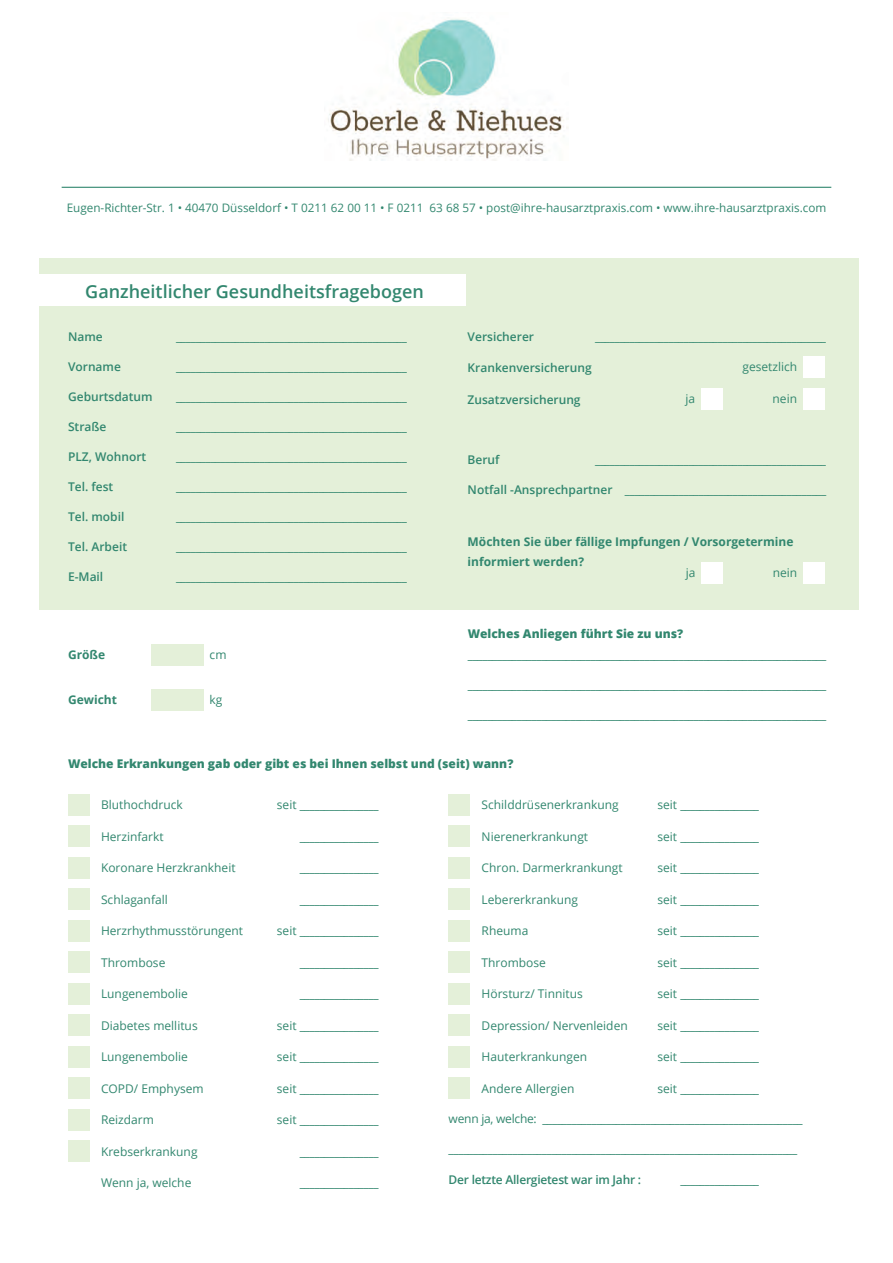
<style>
.page{position:relative;width:893px;height:1263px;background:#fff}
.page>*{position:absolute;margin:0;border:0;box-sizing:border-box;transform-origin:0 0}
.t1{font:600 18px "Open Sans";color:#32876f}
.t2{font:600 12px "Open Sans";color:#32876f}
.t3{font:12px "Open Sans";color:#32876f}
.t4{font:800 12px "Open Sans";color:#32876f}
.t5{font:700 12px/20.2px "Open Sans";color:#32876f}
.t6{font:600 12px "Open Sans";letter-spacing:-.02em;color:#32876f}
.t7{font:11.7px "Open Sans";color:#32876f}
.s1{font-weight:400}
</style>
<div class="page">
<div style="left:39px;top:258px;width:820px;height:352px;background:#e4f0d9"></div>
<div style="left:39px;top:275px;width:427px;height:31px;background:#fff"></div>
<div style="left:803px;top:357px;width:22px;height:21px;background:#fff"></div>
<div style="left:701px;top:388px;width:22px;height:21px;background:#fff"></div>
<div style="left:803px;top:388px;width:22px;height:21px;background:#fff"></div>
<div style="left:702px;top:563px;width:21px;height:21px;background:#fff"></div>
<div style="left:804px;top:563px;width:21px;height:21px;background:#fff"></div>
<div style="left:151px;top:645px;width:52px;height:21px;background:#e4f0d9"></div>
<div style="left:151px;top:689px;width:52px;height:22px;background:#e4f0d9"></div>
<div style="left:68px;top:794px;width:21px;height:21px;background:#e4f0d9"></div>
<div style="left:68px;top:825px;width:21px;height:22px;background:#e4f0d9"></div>
<div style="left:68px;top:857px;width:21px;height:21px;background:#e4f0d9"></div>
<div style="left:68px;top:888px;width:21px;height:22px;background:#e4f0d9"></div>
<div style="left:68px;top:920px;width:21px;height:21px;background:#e4f0d9"></div>
<div style="left:68px;top:951px;width:21px;height:22px;background:#e4f0d9"></div>
<div style="left:68px;top:983px;width:21px;height:21px;background:#e4f0d9"></div>
<div style="left:68px;top:1014px;width:21px;height:22px;background:#e4f0d9"></div>
<div style="left:68px;top:1046px;width:21px;height:21px;background:#e4f0d9"></div>
<div style="left:68px;top:1077px;width:21px;height:22px;background:#e4f0d9"></div>
<div style="left:68px;top:1109px;width:21px;height:21px;background:#e4f0d9"></div>
<div style="left:68px;top:1140px;width:21px;height:22px;background:#e4f0d9"></div>
<div style="left:449px;top:794px;width:21px;height:21px;background:#e4f0d9"></div>
<div style="left:449px;top:825px;width:21px;height:22px;background:#e4f0d9"></div>
<div style="left:449px;top:857px;width:21px;height:21px;background:#e4f0d9"></div>
<div style="left:449px;top:888px;width:21px;height:22px;background:#e4f0d9"></div>
<div style="left:449px;top:920px;width:21px;height:21px;background:#e4f0d9"></div>
<div style="left:449px;top:951px;width:21px;height:22px;background:#e4f0d9"></div>
<div style="left:449px;top:983px;width:21px;height:21px;background:#e4f0d9"></div>
<div style="left:449px;top:1014px;width:21px;height:22px;background:#e4f0d9"></div>
<div style="left:449px;top:1046px;width:21px;height:21px;background:#e4f0d9"></div>
<div style="left:449px;top:1077px;width:21px;height:22px;background:#e4f0d9"></div>
<hr style="left:62px;top:187px;width:769px;height:1px;background:#32876f">
<img style="left:328px;top:19px;width:240px;height:141px">
<p class="t7" style="left:67px;top:199px;width:761px">Eugen-Richter-Str. 1 • 40470 Düsseldorf • T 0211 62 00 11 • F 0211 63 68 57 • post@ihre-hausarztpraxis.com • www.ihre-hausarztpraxis.com</p>
<h1 class="t1" style="left:85px;top:279px;width:340px">Ganzheitlicher Gesundheitsfragebogen</h1>
<p class="t2" style="left:68px;top:328px;width:36px">Name</p>
<p class="t2" style="left:176px;top:328px;width:232px">_______________________________________________</p>
<p class="t2" style="left:68px;top:358px;width:54px">Vorname</p>
<p class="t2" style="left:176px;top:358px;width:232px">_______________________________________________</p>
<p class="t2" style="left:68px;top:388px;width:86px">Geburtsdatum</p>
<p class="t2" style="left:176px;top:388px;width:232px">_______________________________________________</p>
<p class="t2" style="left:68px;top:418px;width:40px">Straße</p>
<p class="t2" style="left:176px;top:418px;width:232px">_______________________________________________</p>
<p class="t2" style="left:68px;top:448px;width:80px">PLZ, Wohnort</p>
<p class="t2" style="left:176px;top:448px;width:232px">_______________________________________________</p>
<p class="t2" style="left:68px;top:478px;width:47px">Tel. fest</p>
<p class="t2" style="left:176px;top:478px;width:232px">_______________________________________________</p>
<p class="t2" style="left:68px;top:508px;width:58px">Tel. mobil</p>
<p class="t2" style="left:176px;top:508px;width:232px">_______________________________________________</p>
<p class="t2" style="left:68px;top:538px;width:61px">Tel. Arbeit</p>
<p class="t2" style="left:176px;top:538px;width:232px">_______________________________________________</p>
<p class="t2" style="left:68px;top:568px;width:37px">E-Mail</p>
<p class="t2" style="left:176px;top:568px;width:232px">_______________________________________________</p>
<p class="t5" style="left:68px;top:644px;width:39px">Größe</p>
<p class="t3" style="left:210px;top:646px;width:18px">cm</p>
<p class="t5" style="left:68px;top:689px;width:50px">Gewicht</p>
<p class="t3" style="left:210px;top:691px;width:14px">kg</p>
<p class="t2" style="left:468px;top:328px;width:68px">Versicherer</p>
<p class="t2" style="left:595px;top:328px;width:232px">_______________________________________________</p>
<p class="t2" style="left:468px;top:359px;width:126px">Krankenversicherung</p>
<p class="t3" style="left:742px;top:359px;width:56px">gesetzlich</p>
<p class="t2" style="left:468px;top:391px;width:115px">Zusatzversicherung</p>
<p class="t3" style="left:685px;top:390px;width:11px">ja</p>
<p class="t3" style="left:773px;top:390px;width:26px">nein</p>
<p class="t2" style="left:468px;top:451px;width:33px">Beruf</p>
<p class="t2" style="left:595px;top:451px;width:232px">_______________________________________________</p>
<p class="t2" style="left:468px;top:481px;width:360px">Notfall -Ansprechpartner _________________________________________</p>
<p class="t5" style="left:468px;top:531px;width:327px">Möchten Sie über fällige Impfungen / Vorsorgetermine informiert werden?</p>
<p class="t3" style="left:686px;top:565px;width:11px">ja</p>
<p class="t3" style="left:773px;top:565px;width:26px">nein</p>
<p class="t4" style="left:468px;top:625px;width:217px">Welches Anliegen führt Sie zu uns?</p>
<p class="t2" style="left:468px;top:646px;width:360px">_________________________________________________________________________</p>
<p class="t2" style="left:468px;top:676px;width:360px">_________________________________________________________________________</p>
<p class="t2" style="left:468px;top:706px;width:360px">_________________________________________________________________________</p>
<p class="t4" style="left:68px;top:754px;width:447px">Welche Erkrankungen gab oder gibt es bei Ihnen selbst und (seit) wann?</p>
<p class="t3" style="left:101px;top:797px;width:83px">Bluthochdruck</p>
<p class="t2" style="left:277px;top:797px;width:103px"><span class="s1">seit</span> ________________</p>
<p class="t3" style="left:101px;top:828px;width:64px">Herzinfarkt</p>
<p class="t2" style="left:300px;top:828px;width:80px">________________</p>
<p class="t3" style="left:101px;top:860px;width:136px">Koronare Herzkrankheit</p>
<p class="t2" style="left:300px;top:860px;width:80px">________________</p>
<p class="t3" style="left:101px;top:891px;width:68px">Schlaganfall</p>
<p class="t2" style="left:300px;top:891px;width:80px">________________</p>
<p class="t3" style="left:101px;top:923px;width:144px">Herzrhythmusstörungent</p>
<p class="t2" style="left:277px;top:923px;width:103px"><span class="s1">seit</span> ________________</p>
<p class="t3" style="left:101px;top:954px;width:66px">Thrombose</p>
<p class="t2" style="left:300px;top:954px;width:80px">________________</p>
<p class="t3" style="left:101px;top:986px;width:88px">Lungenembolie</p>
<p class="t2" style="left:300px;top:986px;width:80px">________________</p>
<p class="t3" style="left:101px;top:1017px;width:98px">Diabetes mellitus</p>
<p class="t2" style="left:277px;top:1017px;width:103px"><span class="s1">seit</span> ________________</p>
<p class="t3" style="left:101px;top:1049px;width:88px">Lungenembolie</p>
<p class="t2" style="left:277px;top:1049px;width:103px"><span class="s1">seit</span> ________________</p>
<p class="t3" style="left:101px;top:1080px;width:104px">COPD/ Emphysem</p>
<p class="t2" style="left:277px;top:1080px;width:103px"><span class="s1">seit</span> ________________</p>
<p class="t3" style="left:101px;top:1112px;width:54px">Reizdarm</p>
<p class="t2" style="left:277px;top:1112px;width:103px"><span class="s1">seit</span> ________________</p>
<p class="t3" style="left:101px;top:1143px;width:98px">Krebserkrankung</p>
<p class="t2" style="left:300px;top:1143px;width:80px">________________</p>
<p class="t3" style="left:101px;top:1175px;width:92px">Wenn ja, welche</p>
<p class="t2" style="left:300px;top:1175px;width:80px">________________</p>
<p class="t3" style="left:482px;top:797px;width:139px">Schilddrüsenerkrankung</p>
<p class="t2" style="left:657px;top:797px;width:103px"><span class="s1">seit</span> ________________</p>
<p class="t3" style="left:482px;top:828px;width:108px">Nierenerkrankungt</p>
<p class="t2" style="left:657px;top:828px;width:103px"><span class="s1">seit</span> ________________</p>
<p class="t3" style="left:482px;top:860px;width:142px">Chron. Darmerkrankungt</p>
<p class="t2" style="left:657px;top:860px;width:103px"><span class="s1">seit</span> ________________</p>
<p class="t3" style="left:482px;top:891px;width:98px">Lebererkrankung</p>
<p class="t2" style="left:657px;top:891px;width:103px"><span class="s1">seit</span> ________________</p>
<p class="t3" style="left:482px;top:923px;width:48px">Rheuma</p>
<p class="t2" style="left:657px;top:923px;width:103px"><span class="s1">seit</span> ________________</p>
<p class="t3" style="left:482px;top:954px;width:66px">Thrombose</p>
<p class="t2" style="left:657px;top:954px;width:103px"><span class="s1">seit</span> ________________</p>
<p class="t3" style="left:482px;top:986px;width:103px">Hörsturz/ Tinnitus</p>
<p class="t2" style="left:657px;top:986px;width:103px"><span class="s1">seit</span> ________________</p>
<p class="t3" style="left:482px;top:1017px;width:148px">Depression/ Nervenleiden</p>
<p class="t2" style="left:657px;top:1017px;width:103px"><span class="s1">seit</span> ________________</p>
<p class="t3" style="left:482px;top:1049px;width:107px">Hauterkrankungen</p>
<p class="t2" style="left:657px;top:1049px;width:103px"><span class="s1">seit</span> ________________</p>
<p class="t3" style="left:482px;top:1080px;width:94px">Andere Allergien</p>
<p class="t2" style="left:657px;top:1080px;width:103px"><span class="s1">seit</span> ________________</p>
<p class="t2" style="left:449px;top:1110px;width:356px"><span class="s1">wenn ja, welche:</span> _____________________________________________________</p>
<p class="t2" style="left:449px;top:1140px;width:350px">_______________________________________________________________________</p>
<p class="t6" style="left:449px;top:1172px;width:194px">Der letzte Allergietest war im Jahr :</p>
<p class="t2" style="left:680px;top:1172px;width:80px">________________</p>
</div>
